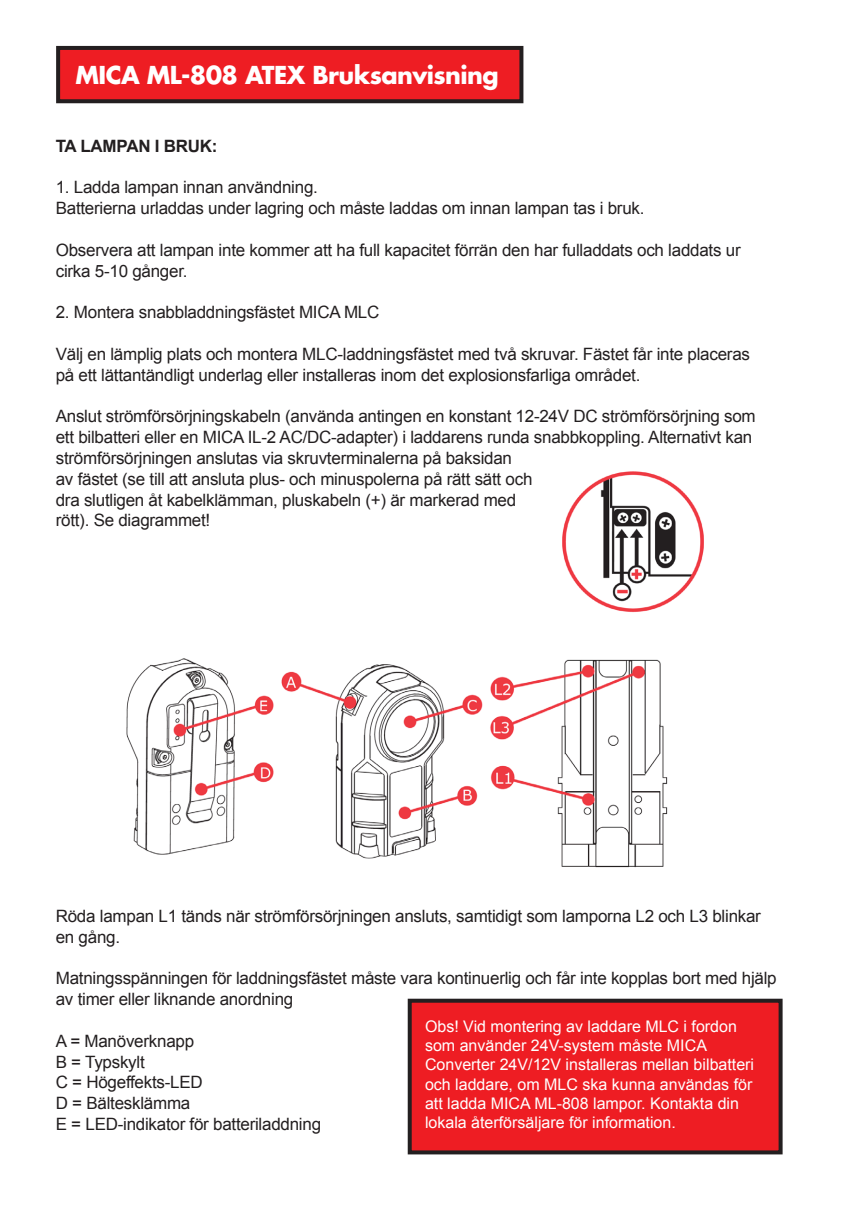
<style>
.page{position:relative;width:862px;height:1214px;background:#fff}
.page>*{position:absolute;margin:0;border:0;box-sizing:border-box;transform-origin:0 0}
.t1{font:700 24px "Futura Std";letter-spacing:-.025em;color:#fff}
.Leib{font:17px/20.8px "Arial";letter-spacing:-.015em;color:#231f20}
.Leib-2{font:700 17px "Arial";letter-spacing:-.015em;color:#231f20}
.t2{font:16px/19.2px "Arial";color:#fff}
</style>
<div class="page">
<div style="left:58px;top:48px;width:463px;height:53px;background:#ee1d23"></div>
<div style="left:56px;top:46px;width:467px;height:57px;border:4px solid #231f20"></div>
<img style="left:562px;top:471px;width:142px;height:142px">
<img style="left:126px;top:658px;width:542px;height:210px">
<div style="left:410px;top:1000px;width:370px;height:152px;background:#ee1d23"></div>
<div style="left:408px;top:998px;width:374px;height:156px;border:4px solid #231f20"></div>
<p class="t1" style="left:76px;top:59px;width:424px">MICA ML-808 ATEX Bruksanvisning</p>
<p class="Leib-2" style="left:56px;top:134px;width:163px">TA LAMPAN I BRUK:</p>
<p class="Leib" style="left:56px;top:177px;width:264px">1. Ladda lampan innan användning.</p>
<p class="Leib" style="left:56px;top:198px;width:590px">Batterierna urladdas under lagring och måste laddas om innan lampan tas i bruk.</p>
<p class="Leib" style="left:56px;top:239px;width:686px">Observera att lampan inte kommer att ha full kapacitet förrän den har fulladdats och laddats ur cirka 5-10 gånger.</p>
<p class="Leib" style="left:56px;top:302px;width:325px">2. Montera snabbladdningsfästet MICA MLC</p>
<p class="Leib" style="left:56px;top:343px;width:696px">Välj en lämplig plats och montera MLC-laddningsfästet med två skruvar. Fästet får inte placeras på ett lättantändligt underlag eller installeras inom det explosionsfarliga området.</p>
<p class="Leib" style="left:56px;top:406px;width:701px">Anslut strömförsörjningskabeln (använda antingen en konstant 12-24V DC strömförsörjning som ett bilbatteri eller en MICA IL-2 AC/DC-adapter) i laddarens runda snabbkoppling. Alternativt kan strömförsörjningen anslutas via skruvterminalerna på baksidan</p>
<p class="Leib" style="left:56px;top:468px;width:478px">av fästet (se till att ansluta plus- och minuspolerna på rätt sätt och</p>
<p class="Leib" style="left:56px;top:489px;width:462px">dra slutligen åt kabelklämman, pluskabeln (+) är markerad med</p>
<p class="Leib" style="left:56px;top:510px;width:156px">rött). Se diagrammet!</p>
<p class="Leib" style="left:56px;top:905px;width:707px">Röda lampan L1 tänds när strömförsörjningen ansluts, samtidigt som lamporna L2 och L3 blinkar</p>
<p class="Leib" style="left:56px;top:926px;width:66px">en gång.</p>
<p class="Leib" style="left:56px;top:967px;width:722px">Matningsspänningen för laddningsfästet måste vara kontinuerlig och får inte kopplas bort med hjälp av timer eller liknande anordning</p>
<p class="Leib" style="left:56px;top:1030px;width:140px">A = Manöverknapp</p>
<p class="Leib" style="left:56px;top:1051px;width:91px">B = Typskylt</p>
<p class="Leib" style="left:56px;top:1071px;width:148px">C = Högeffekts-LED</p>
<p class="Leib" style="left:56px;top:1092px;width:136px">D = Bältesklämma</p>
<p class="Leib" style="left:56px;top:1113px;width:267px">E = LED-indikator för batteriladdning</p>
<p class="t2" style="left:425px;top:1016px;width:331px">Obs! Vid montering av laddare MLC i fordon som använder 24V-system måste MICA Converter 24V/12V installeras mellan bilbatteri och laddare, om MLC ska kunna användas för att ladda MICA ML-808 lampor. Kontakta din lokala återförsäljare för information.</p>
</div>
